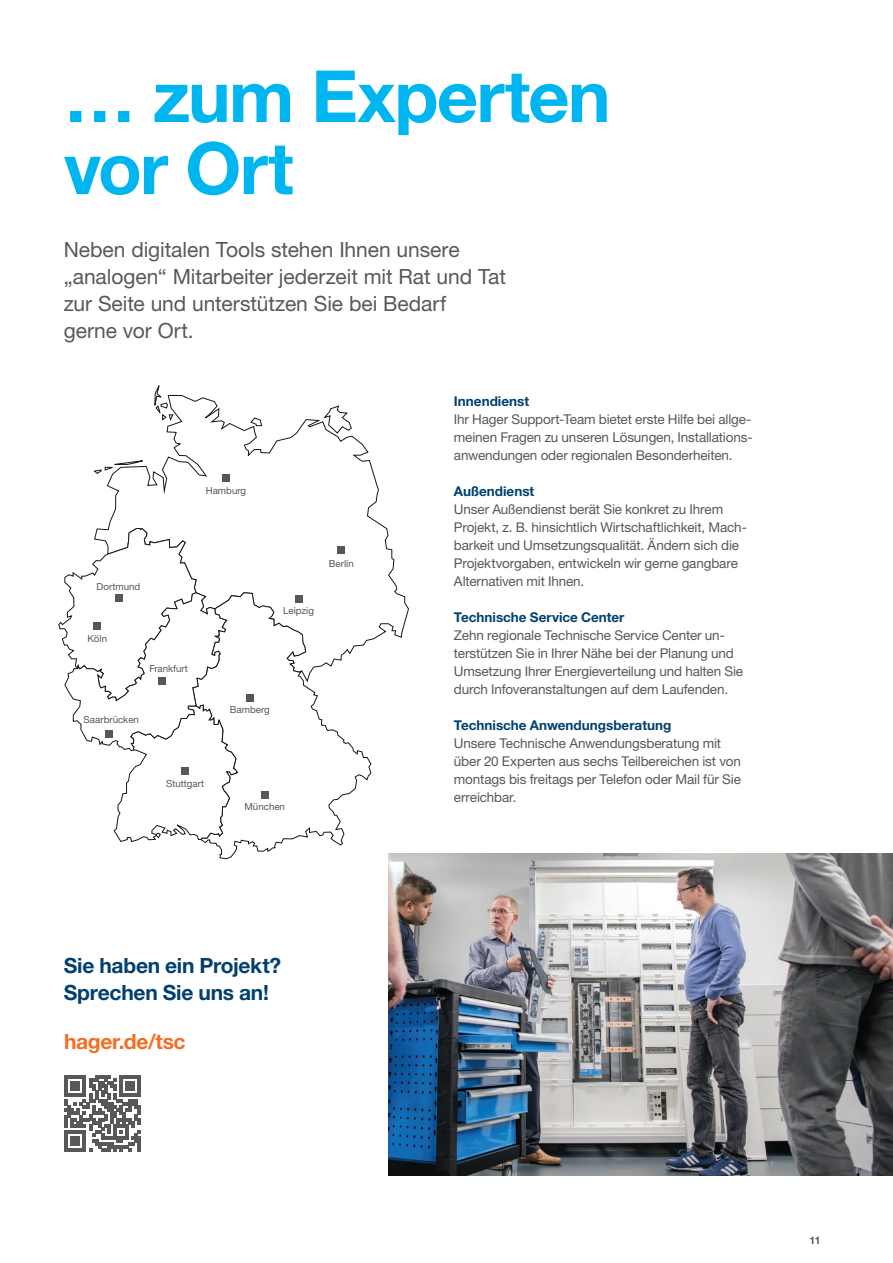
<style>
.page{position:relative;width:893px;height:1263px;background:#fff}
.page>*{position:absolute;margin:0;border:0;box-sizing:border-box;transform-origin:0 0}
.hager_Headline_48pt_48pt_bold{font:700 72px/72px "Helvetica Neue LTW1 G";letter-spacing:-.02em;color:#00b6f0}
.hager_Teaser_text_14pt_18pt_roman{font:21px/27px "Helvetica Neue LTW1 G";letter-spacing:-.005em;color:#57585a}
.hager_Teaser_text_14pt_18pt_roman-2{font:700 21px/27px "Helvetica Neue LTW1 G";letter-spacing:-.015em;color:#004071}
.hager_Copy_text_9pt_12pt_roman{font:700 21px "Helvetica Neue LTW1 G";letter-spacing:-.015em;color:#f36e21}
.hager_Teaser_text_14pt_18pt_roman-3{font:13.5px/18px "Helvetica Neue LTW1 G";letter-spacing:-.01em;color:#57585a}
.hager_Teaser_text_14pt_18pt_roman-4{font:700 13.5px "Helvetica Neue LTW1 G";color:#004071}
.hager_Pagina_7pt_9pt_bold{font:700 10.5px "Helvetica Neue LTW1 G";color:#57585a}
.t1{font:9.75px "Helvetica Neue LTW1 G";color:#575755}
</style>
<div class="page">
<svg style="left:65px;top:1075px;width:76px;height:76px"></svg>
<img style="left:389px;top:853px;width:504px;height:322px">
<svg style="left:106px;top:395px;width:303px;height:245px"></svg>
<svg style="left:204px;top:592px;width:168px;height:267px"></svg>
<svg style="left:93px;top:459px;width:59px;height:15px"></svg>
<svg style="left:323px;top:405px;width:29px;height:29px"></svg>
<svg style="left:250px;top:417px;width:12px;height:9px"></svg>
<svg style="left:154px;top:385px;width:20px;height:36px"></svg>
<svg style="left:58px;top:528px;width:180px;height:314px"></svg>
<div style="left:222px;top:474px;width:8px;height:8px;background:#575755"></div>
<div style="left:337px;top:546px;width:8px;height:8px;background:#575755"></div>
<div style="left:295px;top:595px;width:8px;height:8px;background:#575755"></div>
<div style="left:246px;top:694px;width:8px;height:8px;background:#575755"></div>
<div style="left:158px;top:677px;width:7px;height:8px;background:#575755"></div>
<div style="left:93px;top:622px;width:8px;height:8px;background:#575755"></div>
<div style="left:115px;top:594px;width:8px;height:8px;background:#575755"></div>
<div style="left:105px;top:730px;width:8px;height:7px;background:#575755"></div>
<div style="left:181px;top:767px;width:8px;height:7px;background:#575755"></div>
<div style="left:261px;top:791px;width:8px;height:8px;background:#575755"></div>
<p class="hager_Headline_48pt_48pt_bold" style="left:64px;top:60px;width:548px">… zum Experten vor Ort</p>
<p class="hager_Teaser_text_14pt_18pt_roman" style="left:64px;top:236px;width:444px">Neben digitalen Tools stehen Ihnen unsere „analogen“ Mitarbeiter jederzeit mit Rat und Tat zur Seite und unterstützen Sie bei Bedarf<br>gerne vor Ort.</p>
<p class="t1" style="left:206px;top:485px;width:42px">Hamburg</p>
<p class="t1" style="left:97px;top:580px;width:45px">Dortmund</p>
<p class="t1" style="left:88px;top:632px;width:21px">Köln</p>
<p class="t1" style="left:149px;top:662px;width:40px">Frankfurt</p>
<p class="t1" style="left:84px;top:714px;width:57px">Saarbrücken</p>
<p class="t1" style="left:166px;top:777px;width:40px">Stuttgart</p>
<p class="t1" style="left:283px;top:605px;width:32px">Leipzig</p>
<p class="t1" style="left:329px;top:558px;width:26px">Berlin</p>
<p class="t1" style="left:230px;top:704px;width:41px">Bamberg</p>
<p class="t1" style="left:244px;top:801px;width:42px">München</p>
<p class="hager_Teaser_text_14pt_18pt_roman-2" style="left:64px;top:951px;width:219px">Sie haben ein Projekt?<br>Sprechen Sie uns an!</p>
<p class="hager_Copy_text_9pt_12pt_roman" style="left:64px;top:1029px;width:123px">hager.de/tsc</p>
<p class="hager_Teaser_text_14pt_18pt_roman-4" style="left:454px;top:392px;width:77px">Innendienst</p>
<p class="hager_Teaser_text_14pt_18pt_roman-3" style="left:454px;top:410px;width:300px;text-align:justify">Ihr Hager Support-Team bietet erste Hilfe bei allge&shy;meinen Fragen zu unseren Lösungen, Installations&shy;anwendungen oder regionalen Besonderheiten.</p>
<p class="hager_Teaser_text_14pt_18pt_roman-4" style="left:454px;top:482px;width:82px">Außendienst</p>
<p class="hager_Teaser_text_14pt_18pt_roman-3" style="left:454px;top:500px;width:295px">Unser Außendienst berät Sie konkret zu Ihrem Projekt, z. B. hinsichtlich Wirtschaftlichkeit, Mach&shy;barkeit und Umsetzungsqualität. Ändern sich die Projektvorgaben, entwickeln wir gerne gangbare Alternativen mit Ihnen.</p>
<p class="hager_Teaser_text_14pt_18pt_roman-4" style="left:454px;top:608px;width:172px">Technische Service Center</p>
<p class="hager_Teaser_text_14pt_18pt_roman-3" style="left:454px;top:626px;width:291px">Zehn regionale Technische Service Center un&shy;terstützen Sie in Ihrer Nähe bei der Planung und Umsetzung Ihrer Energieverteilung und halten Sie durch Infoveranstaltungen auf dem Laufenden.</p>
<p class="hager_Teaser_text_14pt_18pt_roman-4" style="left:454px;top:716px;width:219px">Technische Anwendungsberatung</p>
<p class="hager_Teaser_text_14pt_18pt_roman-3" style="left:454px;top:734px;width:288px">Unsere Technische Anwendungsberatung mit über 20 Experten aus sechs Teilbereichen ist von montags bis freitags per Telefon oder Mail für Sie erreichbar.</p>
<p class="hager_Pagina_7pt_9pt_bold" style="left:810px;top:1233px;width:13px">11</p>
</div>
